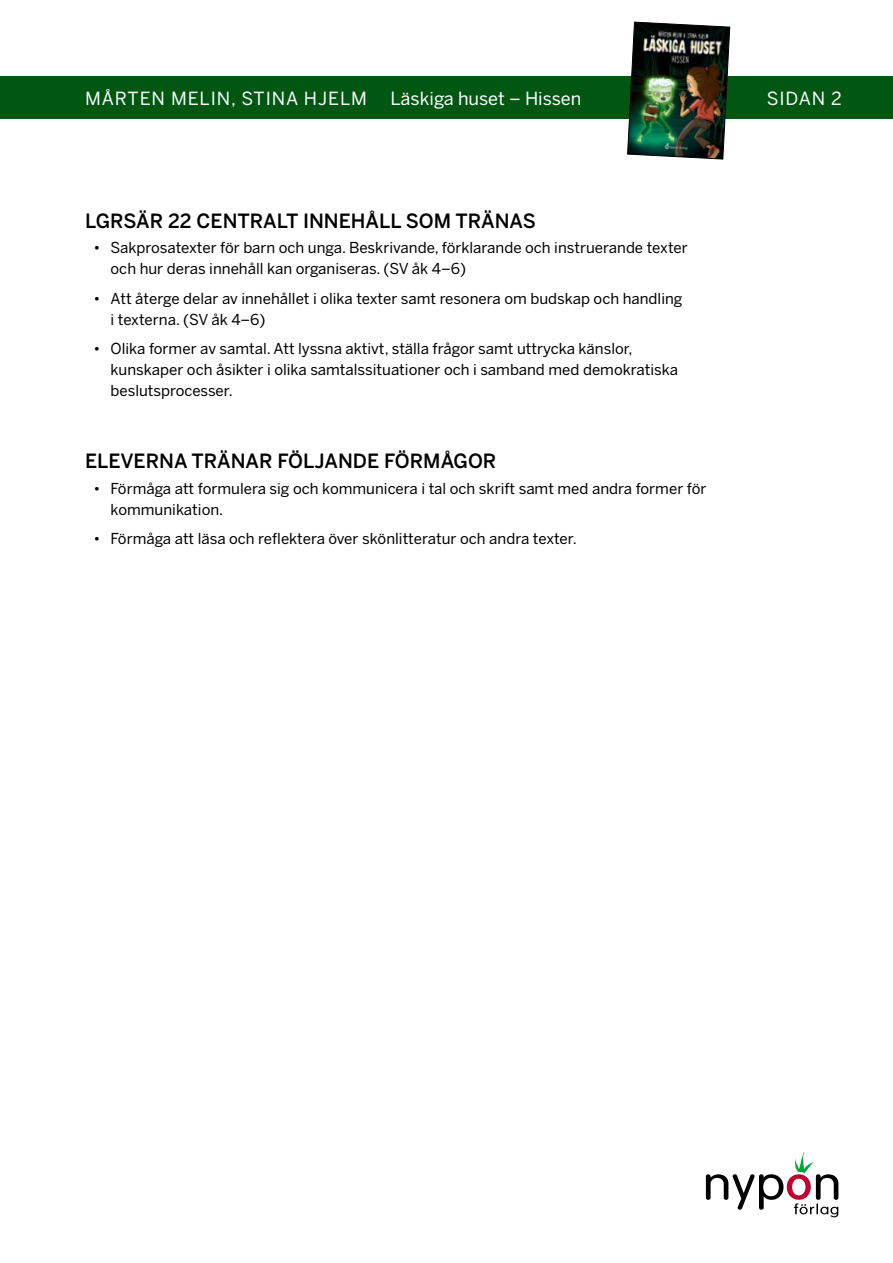
<style>
.page{position:relative;width:893px;height:1263px;background:#fff}
.page>*{position:absolute;margin:0;border:0;box-sizing:border-box;transform-origin:0 0}
.t1{font:500 19.5px "Benton Sans";color:#000}
.t2{font:18px "Benton Sans";letter-spacing:.04em;color:#fff}
.t3{font:18px "Benton Sans";color:#fff}
.t4{font:15px/21px "Benton Sans";color:#000}
</style>
<div class="page">
<svg style="left:706px;top:1152px;width:132px;height:65px"></svg>
<div style="left:0;top:77px;width:893px;height:42px;background:#005712"></div>
<img style="left:627px;top:21px;width:103px;height:139px">
<p class="t2" style="left:85px;top:87px;width:283px">MÅRTEN MELIN, STINA HJELM</p>
<p class="t3" style="left:390px;top:87px;width:193px">Läskiga huset – Hissen</p>
<p class="t2" style="left:767px;top:87px;width:77px">SIDAN 2</p>
<h1 class="t1" style="left:85px;top:209px;width:452px">LGRSÄR 22 CENTRALT INNEHÅLL SOM TRÄNAS</h1>
<p class="t4" style="left:111px;top:237px;width:579px;text-indent:-17px">• Sakprosatexter för barn och unga. Beskrivande, förklarande och instruerande texter och hur deras innehåll kan organiseras. (SV åk 4–6)</p>
<p class="t4" style="left:111px;top:288px;width:573px;text-indent:-17px">• Att återge delar av innehållet i olika texter samt resonera om budskap och handling i texterna. (SV åk 4–6)</p>
<p class="t4" style="left:111px;top:338px;width:569px;text-indent:-17px">• Olika former av samtal. Att lyssna aktivt, ställa frågor samt uttrycka känslor, kunskaper och åsikter i olika samtalssituationer och i samband med demokratiska beslutsprocesser.</p>
<h1 class="t1" style="left:85px;top:449px;width:413px">ELEVERNA TRÄNAR FÖLJANDE FÖRMÅGOR</h1>
<p class="t4" style="left:111px;top:478px;width:597px;text-indent:-17px">• Förmåga att formulera sig och kommunicera i tal och skrift samt med andra former för kommunikation.</p>
<p class="t4" style="left:94px;top:528px;width:485px">• Förmåga att läsa och reflektera över skönlitteratur och andra texter.</p>
</div>
